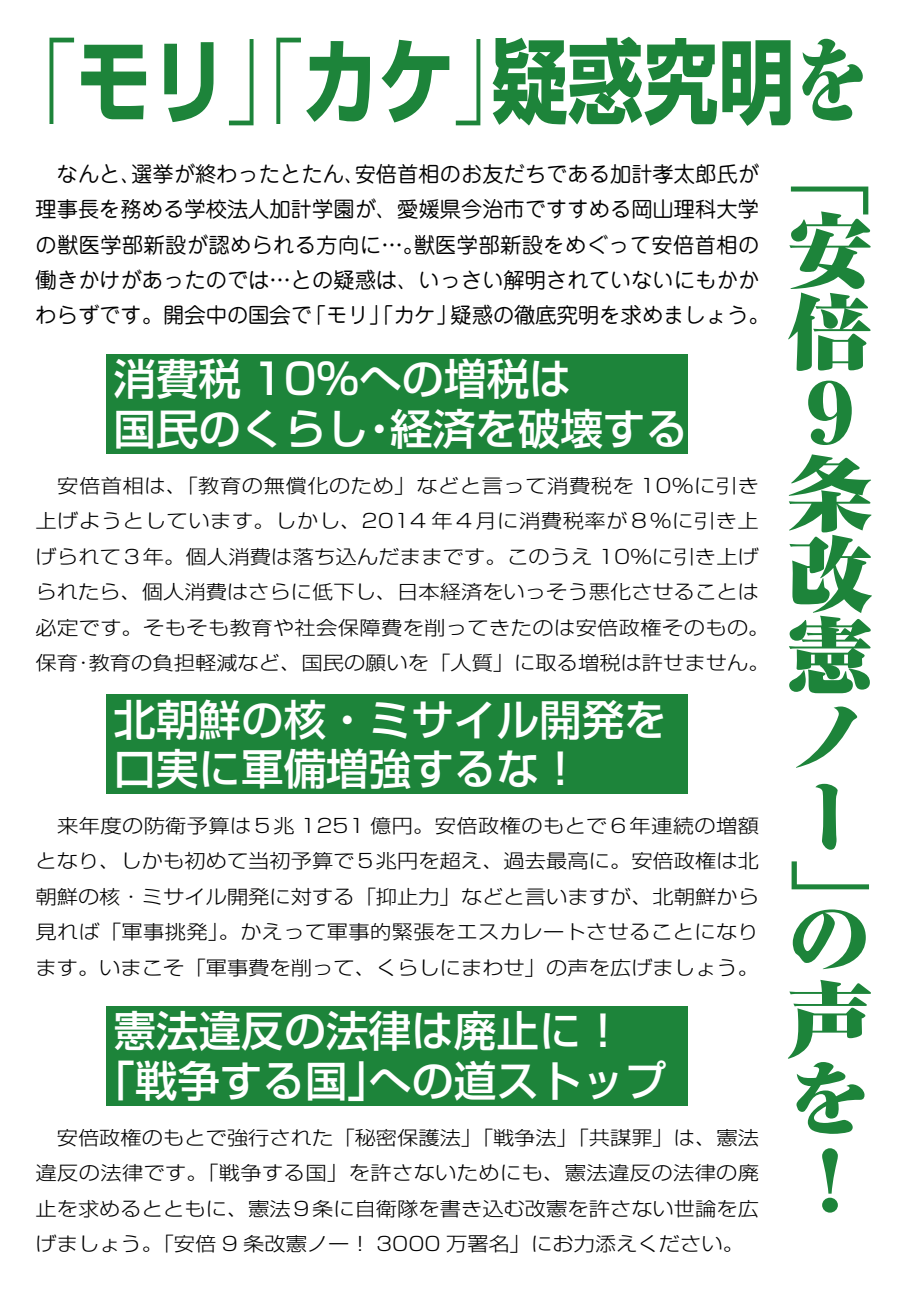
<style>
.page{position:relative;width:908px;height:1290px;background:#fff}
.page>*{position:absolute;margin:0;border:0;box-sizing:border-box;transform-origin:0 0}
.t1{font:700 92.25px "Shin Go Pro";color:#1d843a;scale:.82 1}
.t2{font:300 92.25px "Shin Go Pro";color:#1d843a;scale:.82 1}
.t3{font:900 80.75px/80.8px "Ryumin Pro";color:#1d843a;scale:1.05 1}
.t4{font:500 42.5px/49.5px "Shin Go Pro";color:#fff}
.t5{font:21.25px "Jun 201 Pro";color:#000}
.t6{font:300 19.25px/35.5px "Shin Go Pro";color:#000;text-align:justify;scale:1.11 1}
.t7{font:300 19.25px "Shin Go Pro";letter-spacing:.025em;color:#000;scale:1.11 1}
.s1{font-weight:300}
.s2{font-family:"Ryumin Pro";font-weight:900}
</style>
<div class="page">
<div style="left:106px;top:354px;width:581px;height:100px;background:#1d843a"></div>
<div style="left:106px;top:694px;width:581px;height:100px;background:#1d843a"></div>
<div style="left:106px;top:1006px;width:581px;height:100px;background:#1d843a"></div>
<p class="t1" style="left:0;top:8px;width:1061px"><span class="s1">「</span>モリ<span class="s1">」「</span>カケ疑惑究明<span class="s2">を</span></p>
<p class="t2" style="left:454px;top:6px;width:94px">」</p>
<p class="t5" style="left:131px;top:157px;width:235px">選挙が終わったとたん、</p>
<p class="t5" style="left:354px;top:157px;width:405px">安倍首相のお友だちである加計孝太郎氏が</p>
<p class="t5" style="left:35px;top:157px;width:108px">　なんと、</p>
<p class="t5" style="left:35px;top:192px;width:724px">理事長を務める学校法人加計学園が、愛媛県今治市ですすめる岡山理科大学</p>
<p class="t5" style="left:413px;top:228px;width:347px">獣医学部新設をめぐって安倍首相の</p>
<p class="t5" style="left:35px;top:228px;width:390px">の獣医学部新設が認められる方向に…。</p>
<p class="t5" style="left:35px;top:263px;width:724px">働きかけがあったのでは…との疑惑は、いっさい解明されていないにもかか</p>
<p class="t5" style="left:450px;top:299px;width:320px">疑惑の徹底究明を求めましょう。</p>
<p class="t5" style="left:35px;top:299px;width:278px">わらずです。開会中の国会で</p>
<p class="t5" style="left:305px;top:299px;width:154px">「モリ」「カケ」</p>
<p class="t4" style="left:113px;top:349px;width:459px">消費税 10％への増税は</p>
<p class="t4" style="left:390px;top:399px;width:299px">経済を破壊する</p>
<p class="t4" style="left:113px;top:399px;width:257px">国民のくらし</p>
<p class="t4" style="left:358px;top:399px;width:44px">・</p>
<p class="t7" style="left:35px;top:470px;width:653px">　安倍首相は、「教育の無償化のため」などと言って消費税を 10％に引き</p>
<p class="t7" style="left:35px;top:505px;width:653px">上げようとしています。しかし、2014 年４月に消費税率が８％に引き上</p>
<p class="t6" style="left:35px;top:536px;width:653px">げられて３年。個人消費は落ち込んだままです。このうえ 10％に引き上げ</p>
<p class="t6" style="left:35px;top:572px;width:653px">られたら、個人消費はさらに低下し、日本経済をいっそう悪化させることは</p>
<p class="t6" style="left:35px;top:607px;width:662px">必定です。そもそも教育や社会保障費を削ってきたのは安倍政権そのもの。</p>
<p class="t6" style="left:89px;top:642px;width:614px">教育の負担軽減など、国民の願いを「人質」に取る増税は許せません。</p>
<p class="t6" style="left:35px;top:642px;width:40px">保育</p>
<p class="t6" style="left:73px;top:642px;width:21px">・</p>
<p class="t4" style="left:113px;top:689px;width:554px">北朝鮮の核・ミサイル開発を口実に軍備増強するな!</p>
<p class="t6" style="left:35px;top:805px;width:653px">　来年度の防衛予算は５兆 1251 億円。安倍政権のもとで６年連続の増額となり、しかも初めて当初予算で５兆円を超え、過去最高に。安倍政権は北朝鮮の核・ミサイル開発に対する「抑止力」などと言いますが、北朝鮮から見れば「軍事挑発」。かえって軍事的緊張をエスカレートさせることになります。いまこそ「軍事費を削って、くらしにまわせ」の声を広げましょう。</p>
<p class="t4" style="left:113px;top:1001px;width:512px">憲法違反の法律は廃止に!</p>
<p class="t4" style="left:369px;top:1051px;width:299px">への道ストップ</p>
<p class="t4" style="left:92px;top:1051px;width:299px">「戦争する国」</p>
<p class="t6" style="left:35px;top:1117px;width:653px">　安倍政権のもとで強行された「秘密保護法」「戦争法」「共謀罪」は、憲法違反の法律です。「戦争する国」を許さないためにも、憲法違反の法律の廃止を求めるとともに、憲法９条に自衛隊を書き込む改憲を許さない世論を広げましょう。「安倍 9 条改憲ノー！ 3000 万署名」にお力添えください。</p>
<p class="t3" style="left:787px;top:133px;width:79px">「</p>
<p class="t3" style="left:787px;top:206px;width:81px">安倍</p>
<p class="t3" style="left:787px;top:367px;width:63px">９</p>
<p class="t3" style="left:787px;top:448px;width:82px">条改憲ノー</p>
<p class="t3" style="left:787px;top:852px;width:79px">」</p>
<p class="t3" style="left:787px;top:892px;width:81px;text-align:justify">の声を</p>
<p class="t3" style="left:787px;top:1135px;width:50px">!</p>
</div>
